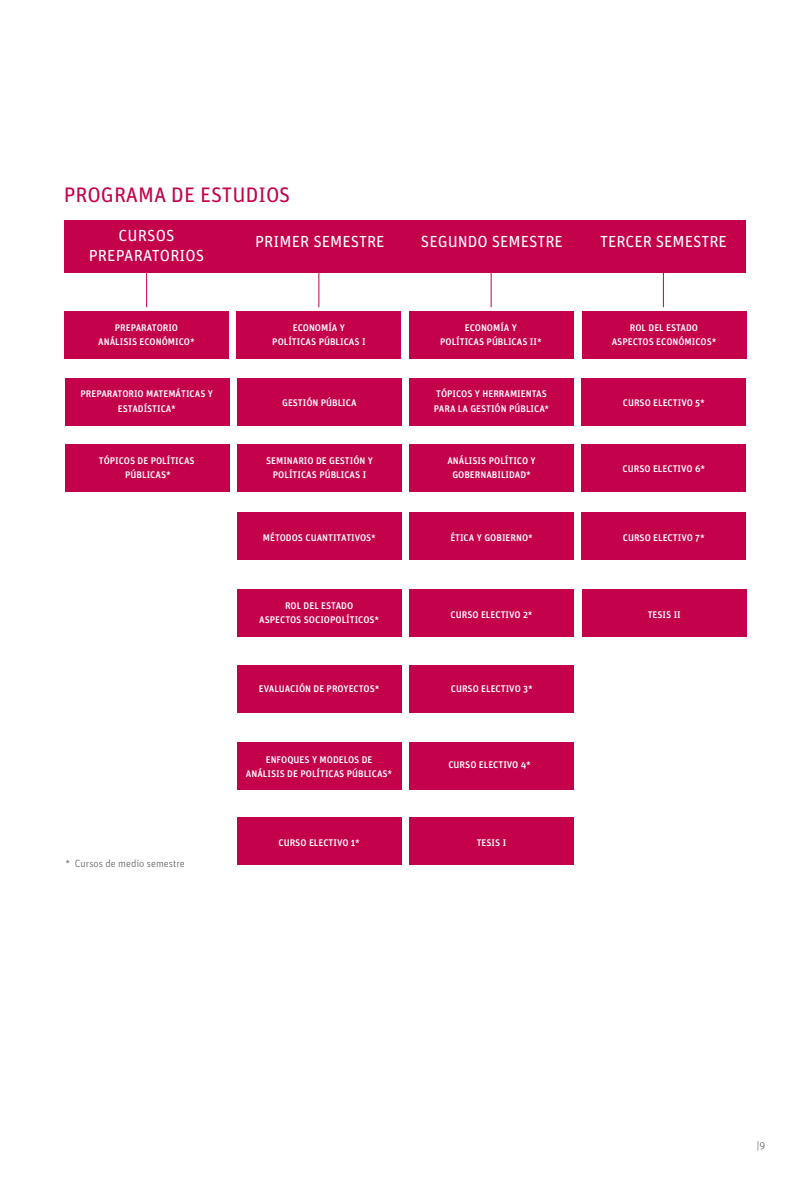
<style>
.page{position:relative;width:808px;height:1188px;background:#fff}
.page>*{position:absolute;margin:0;border:0;box-sizing:border-box;transform-origin:0 0}
.t1{font:21px "Unit OT";color:#c4014b}
.t2{font:16.05px "Unit OT";color:#fff}
.t3{font:300 10.5px "Unit";color:#575756}
.t4{font:500 9.6px/14.1px "Unit";color:#fff;text-align:center}
</style>
<div class="page">
<div style="left:237px;top:311px;width:164px;height:48px;background:#c4014b"></div>
<div style="left:237px;top:378px;width:165px;height:48px;background:#c4014b"></div>
<div style="left:237px;top:445px;width:165px;height:47px;background:#c4014b"></div>
<div style="left:237px;top:513px;width:165px;height:47px;background:#c4014b"></div>
<div style="left:237px;top:589px;width:165px;height:48px;background:#c4014b"></div>
<div style="left:409px;top:666px;width:165px;height:47px;background:#c4014b"></div>
<div style="left:409px;top:589px;width:165px;height:48px;background:#c4014b"></div>
<div style="left:409px;top:513px;width:165px;height:47px;background:#c4014b"></div>
<div style="left:582px;top:513px;width:164px;height:47px;background:#c4014b"></div>
<div style="left:65px;top:445px;width:164px;height:47px;background:#c4014b"></div>
<div style="left:409px;top:445px;width:165px;height:47px;background:#c4014b"></div>
<div style="left:582px;top:445px;width:164px;height:47px;background:#c4014b"></div>
<div style="left:65px;top:378px;width:164px;height:48px;background:#c4014b"></div>
<div style="left:409px;top:378px;width:165px;height:48px;background:#c4014b"></div>
<div style="left:582px;top:378px;width:164px;height:48px;background:#c4014b"></div>
<div style="left:64px;top:311px;width:165px;height:48px;background:#c4014b"></div>
<div style="left:409px;top:311px;width:164px;height:48px;background:#c4014b"></div>
<div style="left:582px;top:311px;width:164px;height:48px;background:#c4014b"></div>
<div style="left:64px;top:221px;width:682px;height:52px;background:#c4014b"></div>
<hr style="left:146px;top:272px;width:1px;height:35px;background:#c4014b">
<hr style="left:318px;top:272px;width:1px;height:35px;background:#c4014b">
<hr style="left:491px;top:272px;width:1px;height:35px;background:#c4014b">
<hr style="left:663px;top:272px;width:1px;height:35px;background:#c4014b">
<div style="left:582px;top:589px;width:165px;height:48px;background:#c4014b"></div>
<div style="left:237px;top:666px;width:165px;height:47px;background:#c4014b"></div>
<div style="left:237px;top:742px;width:165px;height:47px;background:#c4014b"></div>
<div style="left:409px;top:742px;width:165px;height:47px;background:#c4014b"></div>
<div style="left:237px;top:817px;width:165px;height:48px;background:#c4014b"></div>
<div style="left:409px;top:817px;width:165px;height:48px;background:#c4014b"></div>
<h1 class="t1" style="left:64px;top:178px;width:228px">PROGRAMA DE ESTUDIOS</h1>
<h2 class="t2" style="left:119px;top:222px;width:19px">CURSOS</h2>
<h2 class="t2" style="left:89px;top:243px;width:19px">PREPARATORIOS</h2>
<h2 class="t2" style="left:255px;top:229px;width:10px">PRIMER</h2>
<h2 class="t2" style="left:313px;top:229px;width:73px">SEMESTRE</h2>
<h2 class="t2" style="left:421px;top:229px;width:144px">SEGUNDO SEMESTRE</h2>
<h2 class="t2" style="left:600px;top:229px;width:128px">TERCER SEMESTRE</h2>
<p class="t4" style="left:98px;top:320px;width:98px">PREPARATORIO<br>ANÁLISIS ECONÓMICO*</p>
<p class="t4" style="left:272px;top:320px;width:95px">ECONOMÍA Y<br>POLÍTICAS PÚBLICAS I</p>
<p class="t4" style="left:440px;top:320px;width:103px">ECONOMÍA Y<br>POLÍTICAS PÚBLICAS II*</p>
<p class="t4" style="left:80px;top:387px;width:80px">PREPARATORIO MATEMÁTICAS</p>
<p class="t4" style="left:208px;top:387px;width:6px">Y</p>
<p class="t4" style="left:118px;top:401px;width:6px">ESTA</p>
<p class="t4" style="left:138px;top:401px;width:12px">DÍSTICA</p>
<p class="t4" style="left:171px;top:401px;width:6px">*</p>
<p class="t4" style="left:282px;top:395px;width:76px">GESTIÓN PÚBLICA</p>
<p class="t4" style="left:434px;top:387px;width:117px;text-align:left">TÓPICOS Y HERRAMIENTAS<br>PARA LA GESTIÓN PÚBLICA*</p>
<p class="t4" style="left:630px;top:320px;width:69px">ROL DEL ESTADO</p>
<p class="t4" style="left:612px;top:334px;width:7px">ASPECTOS</p>
<p class="t4" style="left:656px;top:334px;width:7px">ECONÓMICOS</p>
<p class="t4" style="left:712px;top:334px;width:6px">*</p>
<p class="t4" style="left:623px;top:395px;width:84px">CURSO ELECTIVO 5*</p>
<p class="t4" style="left:99px;top:453px;width:97px">TÓPICOS DE POLÍTICAS<br>PÚBLICAS*</p>
<p class="t4" style="left:622px;top:461px;width:12px">CURSO</p>
<p class="t4" style="left:653px;top:461px;width:6px">ELECTIVO</p>
<p class="t4" style="left:695px;top:461px;width:12px">6*</p>
<p class="t4" style="left:266px;top:453px;width:109px">SEMINARIO DE GESTIÓN Y<br>POLÍTICAS PÚBLICAS I</p>
<p class="t4" style="left:447px;top:453px;width:90px">ANÁLISIS POLÍTICO Y<br>GOBERNABILIDAD*</p>
<p class="t3" style="left:65px;top:857px;width:121px">* Cursos de medio semestre</p>
<p class="t4" style="left:263px;top:531px;width:114px">MÉTODOS CUANTITATIVOS*</p>
<p class="t4" style="left:450px;top:531px;width:84px">ÉTICA Y GOBIERNO*</p>
<p class="t4" style="left:285px;top:599px;width:69px">ROL DEL ESTADO</p>
<p class="t4" style="left:259px;top:613px;width:7px">ASPECTOS</p>
<p class="t4" style="left:304px;top:613px;width:6px">SOCIOPOLÍTICOS</p>
<p class="t4" style="left:374px;top:613px;width:6px">*</p>
<p class="t4" style="left:451px;top:607px;width:12px">CURSO</p>
<p class="t4" style="left:481px;top:607px;width:6px">ELECTIVO</p>
<p class="t4" style="left:523px;top:607px;width:11px">2*</p>
<p class="t4" style="left:259px;top:682px;width:122px">EVALUACIÓN DE PROYECTOS*</p>
<p class="t4" style="left:451px;top:682px;width:12px">CURSO</p>
<p class="t4" style="left:481px;top:682px;width:6px">ELECTIVO</p>
<p class="t4" style="left:523px;top:682px;width:11px">3*</p>
<p class="t4" style="left:246px;top:753px;width:148px">ENFOQUES Y MODELOS DE<br>ANÁLISIS DE POLÍTICAS PÚBLICAS*</p>
<p class="t4" style="left:448px;top:757px;width:12px">CURSO</p>
<p class="t4" style="left:479px;top:757px;width:6px">ELECTIVO</p>
<p class="t4" style="left:521px;top:757px;width:12px">4*</p>
<p class="t4" style="left:278px;top:835px;width:12px">CURSO</p>
<p class="t4" style="left:309px;top:835px;width:6px">ELECTIVO</p>
<p class="t4" style="left:351px;top:835px;width:10px">1*</p>
<p class="t4" style="left:477px;top:835px;width:11px">TESIS</p>
<p class="t4" style="left:503px;top:835px;width:4px">I</p>
<p class="t4" style="left:623px;top:531px;width:12px">CURSO</p>
<p class="t4" style="left:653px;top:531px;width:6px">ELECTIVO</p>
<p class="t4" style="left:695px;top:531px;width:11px">7*</p>
<p class="t4" style="left:648px;top:607px;width:11px">TESIS</p>
<p class="t4" style="left:674px;top:607px;width:5px">II</p>
<p class="t3" style="left:757px;top:1140px;width:10px">|9</p>
</div>
